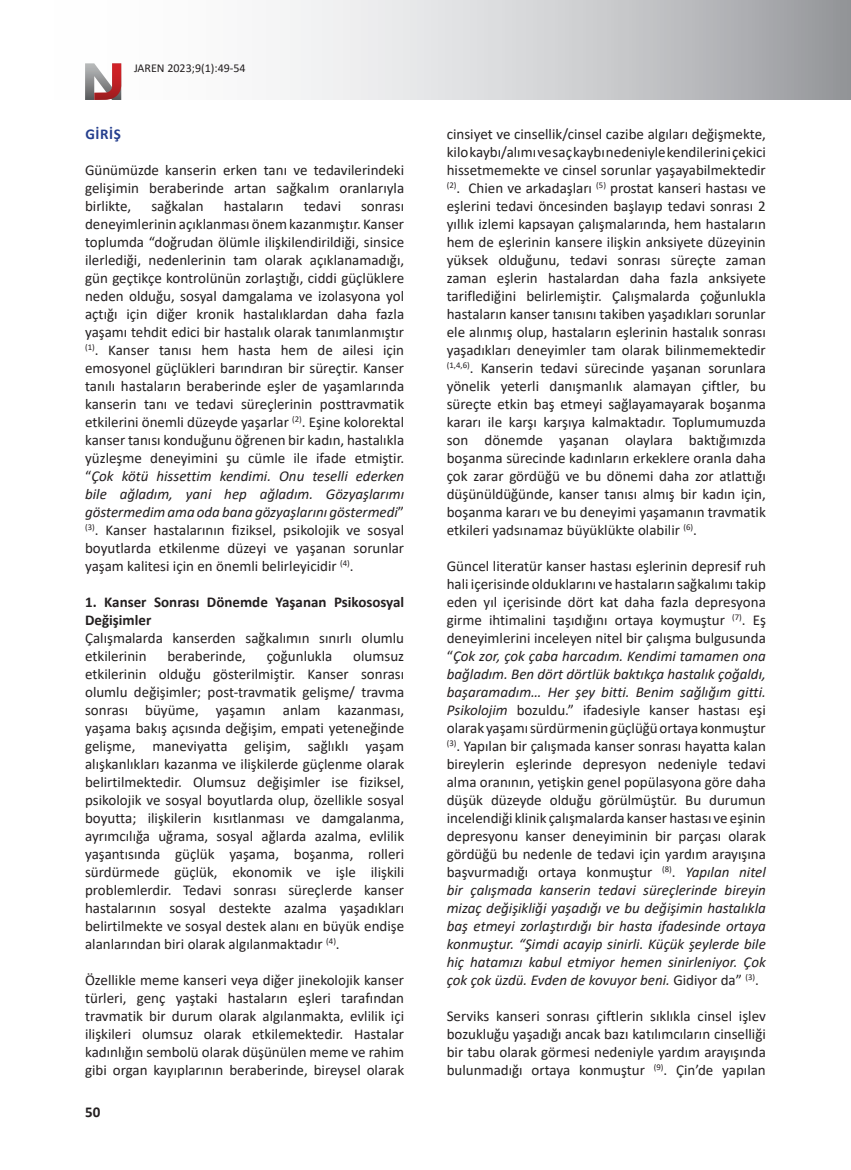
<style>
.page{position:relative;width:851px;height:1170px;background:#fff}
.page>*{position:absolute;margin:0;border:0;box-sizing:border-box;transform-origin:0 0}
.Paragraf{font:15px/18px "Calibri";color:#231f20;text-align:justify}
.Başlık_2{font:700 15px/18px "Calibri";color:#231f20}
.Başlık_1{font:700 15px "Calibri";color:#253f8e}
.t1{font:12px "Calibri";color:#231f20}
.s1{font-style:italic}
</style>
<div class="page">
<svg style="left:121px;top:0;width:729px;height:100px"></svg>
<svg style="left:85px;top:63px;width:36px;height:37px"></svg>
<p class="t1" style="left:134px;top:60px;width:113px">JAREN 2023;9(1):49-54</p>
<p class="Başlık_1" style="left:85px;top:123px;width:37px">GIRIŞ</p>
<p class="Paragraf" style="left:85px;top:160px;width:320px">Günümüzde kanserin erken tanı ve tedavilerindeki gelişimin beraberinde artan sağkalım oranlarıyla birlikte,</p>
<p class="Paragraf" style="left:151px;top:196px;width:54px">sağkalan</p>
<p class="Paragraf" style="left:224px;top:196px;width:61px">hastaların</p>
<p class="Paragraf" style="left:304px;top:196px;width:39px">tedavi</p>
<p class="Paragraf" style="left:85px;top:196px;width:320px;text-indent:276px">sonrası deneyimlerinin açıklanması önem kazanmıştır. Kanser toplumda “doğrudan ölümle ilişkilendirildiği, sinsice ilerlediği, nedenlerinin tam olarak açıklanamadığı, gün geçtikçe kontrolünün zorlaştığı, ciddi güçlüklere neden olduğu, sosyal damgalama ve izolasyona yol açtığı için diğer kronik hastalıklardan daha fazla yaşamı tehdit edici bir hastalık olarak tanımlanmıştır <sup>(1)</sup>. Kanser tanısı hem hasta hem de ailesi için emosyonel güçlükleri barındıran bir süreçtir. Kanser tanılı hastaların beraberinde eşler de yaşamlarında kanserin tanı ve tedavi süreçlerinin posttravmatik etkilerini önemli düzeyde yaşarlar <sup>(2)</sup>. Eşine kolorektal kanser tanısı konduğunu öğrenen bir kadın, hastalıkla yüzleşme deneyimini şu cümle ile ifade etmiştir. “<span class="s1">Çok kötü hissettim kendimi. Onu teselli ederken bile ağladım, yani hep ağladım. Gözyaşlarımı göstermedim ama oda bana gözyaşlarını göstermedi</span>” <sup>(3)</sup>. Kanser hastalarının fiziksel, psikolojik ve sosyal boyutlarda etkilenme düzeyi ve yaşanan sorunlar yaşam kalitesi için en önemli belirleyicidir <sup>(4)</sup>.</p>
<p class="Başlık_2" style="left:85px;top:593px;width:320px">1. Kanser Sonrası Dönemde Yaşanan Psikososyal<br>Değişimler</p>
<p class="Paragraf" style="left:85px;top:628px;width:320px">Çalışmalarda kanserden sağkalımın sınırlı olumlu etkilerinin</p>
<p class="Paragraf" style="left:167px;top:646px;width:80px">beraberinde,</p>
<p class="Paragraf" style="left:267px;top:646px;width:67px">çoğunlukla</p>
<p class="Paragraf" style="left:85px;top:646px;width:320px;text-indent:268px">olumsuz etkilerinin olduğu gösterilmiştir. Kanser sonrası olumlu değişimler; post-travmatik gelişme/ travma sonrası büyüme, yaşamın anlam kazanması, yaşama bakış açısında değişim, empati yeteneğinde gelişme, maneviyatta gelişim, sağlıklı yaşam alışkanlıkları kazanma ve ilişkilerde güçlenme olarak belirtilmektedir. Olumsuz değişimler ise fiziksel, psikolojik ve sosyal boyutlarda olup, özellikle sosyal boyutta; ilişkilerin kısıtlanması ve damgalanma, ayrımcılığa uğrama, sosyal ağlarda azalma, evlilik yaşantısında güçlük yaşama, boşanma, rolleri sürdürmede güçlük, ekonomik ve işle ilişkili problemlerdir. Tedavi sonrası süreçlerde kanser hastalarının sosyal destekte azalma yaşadıkları belirtilmekte ve sosyal destek alanı en büyük endişe alanlarından biri olarak algılanmaktadır <sup>(4)</sup>.</p>
<p class="Paragraf" style="left:85px;top:970px;width:320px">Özellikle meme kanseri veya diğer jinekolojik kanser türleri, genç yaştaki hastaların eşleri tarafından travmatik bir durum olarak algılanmakta, evlilik içi ilişkileri olumsuz olarak etkilemektedir. Hastalar kadınlığın sembolü olarak düşünülen meme ve rahim gibi organ kayıplarının beraberinde, bireysel olarak</p>
<p class="Başlık_2" style="left:85px;top:1103px;width:17px">50</p>
<p class="Paragraf" style="left:446px;top:124px;width:320px">cinsiyet ve cinsellik/cinsel cazibe algıları değişmekte, kilo kaybı/alımı ve saç kaybı nedeniyle kendilerini çekici hissetmemekte ve cinsel sorunlar yaşayabilmektedir <sup>(2)</sup>. Chien ve arkadaşları <sup>(5)</sup> prostat kanseri hastası ve eşlerini tedavi öncesinden başlayıp tedavi sonrası 2 yıllık izlemi kapsayan çalışmalarında, hem hastaların hem de eşlerinin kansere ilişkin anksiyete düzeyinin yüksek olduğunu, tedavi sonrası süreçte zaman zaman eşlerin hastalardan daha fazla anksiyete tariflediğini belirlemiştir. Çalışmalarda çoğunlukla hastaların kanser tanısını takiben yaşadıkları sorunlar ele alınmış olup, hastaların eşlerinin hastalık sonrası yaşadıkları deneyimler tam olarak bilinmemektedir <sup>(1,4,6)</sup>. Kanserin tedavi sürecinde yaşanan sorunlara yönelik yeterli danışmanlık alamayan çiftler, bu süreçte etkin baş etmeyi sağlayamayarak boşanma kararı ile karşı karşıya kalmaktadır. Toplumumuzda son dönemde yaşanan olaylara baktığımızda boşanma sürecinde kadınların erkeklere oranla daha çok zarar gördüğü ve bu dönemi daha zor atlattığı düşünüldüğünde, kanser tanısı almış bir kadın için, boşanma kararı ve bu deneyimi yaşamanın travmatik etkileri yadsınamaz büyüklükte olabilir <sup>(6)</sup>.</p>
<p class="Paragraf" style="left:446px;top:556px;width:320px">Güncel literatür kanser hastası eşlerinin depresif ruh hali içerisinde olduklarını ve hastaların sağkalımı takip eden yıl içerisinde dört kat daha fazla depresyona girme ihtimalini taşıdığını ortaya koymuştur <sup>(7)</sup>. Eş deneyimlerini inceleyen nitel bir çalışma bulgusunda “<span class="s1">Çok zor, çok çaba harcadım. Kendimi tamamen ona bağladım. Ben dört dörtlük baktıkça hastalık çoğaldı, başaramadım… Her şey bitti. Benim sağlığım gitti.<br>Psikolojim</span> bozuldu.” ifadesiyle kanser hastası eşi olarak yaşamı sürdürmenin güçlüğü ortaya konmuştur <sup>(3)</sup>. Yapılan bir çalışmada kanser sonrası hayatta kalan bireylerin eşlerinde depresyon nedeniyle tedavi alma oranının, yetişkin genel popülasyona göre daha düşük düzeyde olduğu görülmüştür. Bu durumun incelendiği klinik çalışmalarda kanser hastası ve eşinin depresyonu kanser deneyiminin bir parçası olarak gördüğü bu nedenle de tedavi için yardım arayışına başvurmadığı ortaya konmuştur <sup>(8)</sup>. <span class="s1">Yapılan nitel bir çalışmada kanserin tedavi süreçlerinde bireyin mizaç değişikliği yaşadığı ve bu değişimin hastalıkla baş etmeyi zorlaştırdığı bir hasta ifadesinde ortaya konmuştur. “Şimdi acayip sinirli. Küçük şeylerde bile hiç hatamızı kabul etmiyor hemen sinirleniyor. Çok çok çok üzdü. Evden de kovuyor beni.</span> Gidiyor da” <sup>(3)</sup>.</p>
<p class="Paragraf" style="left:446px;top:1006px;width:320px">Serviks kanseri sonrası çiftlerin sıklıkla cinsel işlev bozukluğu yaşadığı ancak bazı katılımcıların cinselliği bir tabu olarak görmesi nedeniyle yardım arayışında bulunmadığı ortaya konmuştur <sup>(9)</sup>. Çin’de yapılan</p>
</div>
